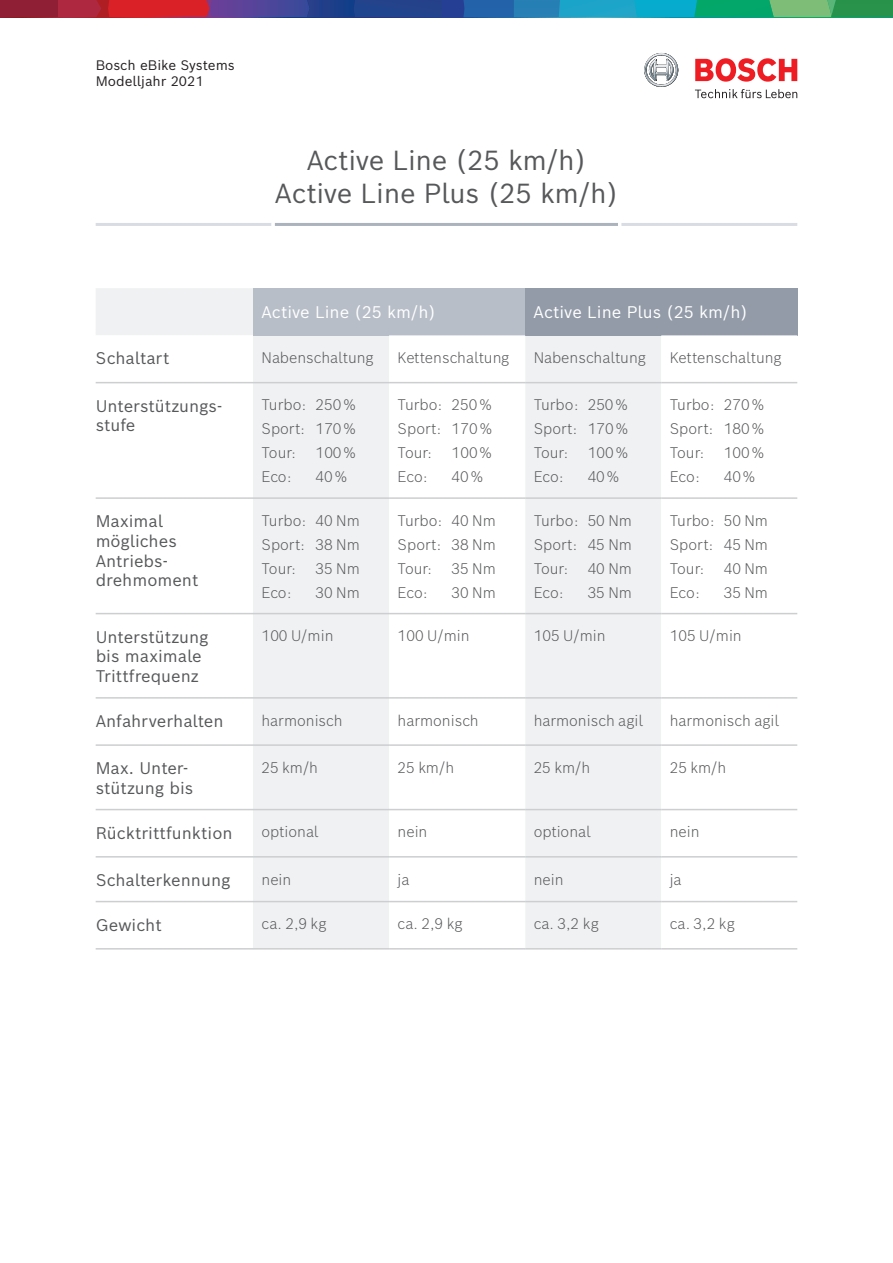
<style>
.page{position:relative;width:893px;height:1263px;background:#fff}
.page>*{position:absolute;margin:0;border:0;box-sizing:border-box;transform-origin:0 0}
.t1{font:27px/33px "Bosch Sans";letter-spacing:-.01em;color:#57585a;text-align:center}
.t2{font:16.5px/19.8px "Bosch Sans";color:#57585a}
.t3{font:16.5px "Bosch Sans";color:#fff}
.t4{font:300 15px/24px "Bosch Sans";color:#57585a;text-align:justify}
.t5{font:13.5px/16.2px "Bosch Sans";color:#231f20}
</style>
<div class="page">
<div style="left:0;top:0;width:58px;height:17px;background:#8f1f35"></div>
<svg style="left:58px;top:0;width:835px;height:17px;background:#486a81"></svg>
<svg style="left:644px;top:53px;width:34px;height:34px"></svg>
<svg style="left:695px;top:89px;width:102px;height:9px"></svg>
<svg style="left:695px;top:58px;width:102px;height:24px"></svg>
<div style="left:253px;top:288px;width:272px;height:47px;background:#b7bec7"></div>
<div style="left:525px;top:288px;width:272px;height:47px;background:#929ba7"></div>
<svg style="left:96px;top:335px;width:701px;height:613px"></svg>
<hr style="left:96px;top:382px;width:157px;height:1px;background:#cdced0">
<hr style="left:253px;top:382px;width:136px;height:1px;background:#cdced0">
<hr style="left:389px;top:382px;width:136px;height:1px;background:#cdced0">
<hr style="left:525px;top:382px;width:136px;height:1px;background:#cdced0">
<hr style="left:661px;top:382px;width:136px;height:1px;background:#cdced0">
<hr style="left:96px;top:497px;width:157px;height:2px;background:#cdced0">
<hr style="left:253px;top:497px;width:136px;height:2px;background:#cdced0">
<hr style="left:389px;top:497px;width:136px;height:2px;background:#cdced0">
<hr style="left:525px;top:497px;width:136px;height:2px;background:#cdced0">
<hr style="left:661px;top:497px;width:136px;height:2px;background:#cdced0">
<hr style="left:96px;top:613px;width:157px;height:1px;background:#cdced0">
<hr style="left:253px;top:613px;width:136px;height:1px;background:#cdced0">
<hr style="left:389px;top:613px;width:136px;height:1px;background:#cdced0">
<hr style="left:525px;top:613px;width:136px;height:1px;background:#cdced0">
<hr style="left:661px;top:613px;width:136px;height:1px;background:#cdced0">
<hr style="left:96px;top:697px;width:157px;height:2px;background:#cdced0">
<hr style="left:253px;top:697px;width:136px;height:2px;background:#cdced0">
<hr style="left:389px;top:697px;width:136px;height:2px;background:#cdced0">
<hr style="left:525px;top:697px;width:136px;height:2px;background:#cdced0">
<hr style="left:661px;top:697px;width:136px;height:2px;background:#cdced0">
<hr style="left:96px;top:744px;width:157px;height:2px;background:#cdced0">
<hr style="left:253px;top:744px;width:136px;height:2px;background:#cdced0">
<hr style="left:389px;top:744px;width:136px;height:2px;background:#cdced0">
<hr style="left:525px;top:744px;width:136px;height:2px;background:#cdced0">
<hr style="left:661px;top:744px;width:136px;height:2px;background:#cdced0">
<hr style="left:96px;top:809px;width:157px;height:1px;background:#cdced0">
<hr style="left:253px;top:809px;width:136px;height:1px;background:#cdced0">
<hr style="left:389px;top:809px;width:136px;height:1px;background:#cdced0">
<hr style="left:525px;top:809px;width:136px;height:1px;background:#cdced0">
<hr style="left:661px;top:809px;width:136px;height:1px;background:#cdced0">
<hr style="left:96px;top:856px;width:157px;height:1px;background:#cdced0">
<hr style="left:253px;top:856px;width:136px;height:1px;background:#cdced0">
<hr style="left:389px;top:856px;width:136px;height:1px;background:#cdced0">
<hr style="left:525px;top:856px;width:136px;height:1px;background:#cdced0">
<hr style="left:661px;top:856px;width:136px;height:1px;background:#cdced0">
<hr style="left:96px;top:901px;width:157px;height:1px;background:#cdced0">
<hr style="left:253px;top:901px;width:136px;height:1px;background:#cdced0">
<hr style="left:389px;top:901px;width:136px;height:1px;background:#cdced0">
<hr style="left:525px;top:901px;width:136px;height:1px;background:#cdced0">
<hr style="left:661px;top:901px;width:136px;height:1px;background:#cdced0">
<hr style="left:96px;top:948px;width:157px;height:1px;background:#cdced0">
<hr style="left:253px;top:948px;width:136px;height:1px;background:#cdced0">
<hr style="left:389px;top:948px;width:136px;height:1px;background:#cdced0">
<hr style="left:525px;top:948px;width:136px;height:1px;background:#cdced0">
<hr style="left:661px;top:948px;width:136px;height:1px;background:#cdced0">
<hr style="left:96px;top:223px;width:176px;height:3px;background:#d9dce3">
<hr style="left:275px;top:223px;width:343px;height:3px;background:#abb3bd">
<hr style="left:621px;top:223px;width:176px;height:3px;background:#d9dce3">
<p class="t5" style="left:96px;top:56px;width:141px">Bosch eBike Systems<br>Modelljahr 2021</p>
<h1 class="t1" style="left:275px;top:143px;width:345px">Active Line (25 km/h)<br>Active Line Plus (25 km/h)</h1>
<p class="t3" style="left:261px;top:300px;width:176px">Active Line (25 km/h)</p>
<p class="t3" style="left:534px;top:300px;width:216px">Active Line Plus (25 km/h)</p>
<p class="t2" style="left:96px;top:348px;width:75px">Schaltart</p>
<p class="t4" style="left:261px;top:345px;width:114px">Nabenschaltung</p>
<p class="t4" style="left:398px;top:345px;width:113px">Kettenschaltung</p>
<p class="t4" style="left:534px;top:345px;width:114px">Nabenschaltung</p>
<p class="t4" style="left:670px;top:345px;width:113px">Kettenschaltung</p>
<p class="t2" style="left:96px;top:395px;width:128px">Unterstützungs&shy;stufe</p>
<p class="t4" style="left:261px;top:392px;width:96px">Turbo: 250 % Sport: 170 % Tour:</p>
<p class="t4" style="left:398px;top:392px;width:96px">Turbo: 250 % Sport: 170 % Tour:</p>
<p class="t4" style="left:534px;top:392px;width:96px">Turbo: 250 % Sport: 170 % Tour:</p>
<p class="t4" style="left:670px;top:392px;width:96px">Turbo: 270 % Sport: 180 % Tour:</p>
<p class="t4" style="left:315px;top:440px;width:42px">100 %</p>
<p class="t4" style="left:452px;top:440px;width:42px">100 %</p>
<p class="t4" style="left:588px;top:440px;width:42px">100 %</p>
<p class="t4" style="left:724px;top:440px;width:42px">100 %</p>
<p class="t4" style="left:261px;top:464px;width:32px">Eco:</p>
<p class="t4" style="left:315px;top:464px;width:33px">40 %</p>
<p class="t4" style="left:398px;top:464px;width:32px">Eco:</p>
<p class="t4" style="left:452px;top:464px;width:33px">40 %</p>
<p class="t4" style="left:534px;top:464px;width:32px">Eco:</p>
<p class="t4" style="left:588px;top:464px;width:33px">40 %</p>
<p class="t4" style="left:670px;top:464px;width:32px">Eco:</p>
<p class="t4" style="left:724px;top:464px;width:33px">40 %</p>
<p class="t2" style="left:96px;top:511px;width:104px">Maximal mögliches<br>Antriebs&shy;drehmoment</p>
<p class="t4" style="left:261px;top:508px;width:100px">Turbo: 40 Nm Sport: 38 Nm Tour:</p>
<p class="t4" style="left:315px;top:556px;width:46px">35 Nm</p>
<p class="t4" style="left:261px;top:580px;width:32px">Eco:</p>
<p class="t4" style="left:315px;top:580px;width:46px">30 Nm</p>
<p class="t4" style="left:398px;top:508px;width:100px">Turbo: 40 Nm Sport: 38 Nm Tour:</p>
<p class="t4" style="left:452px;top:556px;width:46px">35 Nm</p>
<p class="t4" style="left:398px;top:580px;width:32px">Eco:</p>
<p class="t4" style="left:452px;top:580px;width:46px">30 Nm</p>
<p class="t4" style="left:534px;top:508px;width:100px">Turbo: 50 Nm Sport: 45 Nm Tour:</p>
<p class="t4" style="left:588px;top:556px;width:46px">40 Nm</p>
<p class="t4" style="left:670px;top:508px;width:100px">Turbo: 50 Nm Sport: 45 Nm Tour:</p>
<p class="t4" style="left:724px;top:556px;width:46px">40 Nm</p>
<p class="t4" style="left:534px;top:580px;width:32px">Eco:</p>
<p class="t4" style="left:588px;top:580px;width:46px">35 Nm</p>
<p class="t4" style="left:670px;top:580px;width:32px">Eco:</p>
<p class="t4" style="left:724px;top:580px;width:46px">35 Nm</p>
<p class="t2" style="left:96px;top:626px;width:114px">Unterstützung bis maximale<br>Trittfrequenz</p>
<p class="t4" style="left:261px;top:623px;width:74px">100 U/min</p>
<p class="t4" style="left:398px;top:623px;width:74px">100 U/min</p>
<p class="t4" style="left:534px;top:623px;width:74px">105 U/min</p>
<p class="t4" style="left:670px;top:623px;width:74px">105 U/min</p>
<p class="t2" style="left:96px;top:710px;width:129px">Anfahrverhalten</p>
<p class="t4" style="left:261px;top:708px;width:83px">harmonisch</p>
<p class="t4" style="left:398px;top:708px;width:83px">harmonisch</p>
<p class="t4" style="left:534px;top:708px;width:111px">harmonisch agil</p>
<p class="t4" style="left:670px;top:708px;width:111px">harmonisch agil</p>
<p class="t2" style="left:96px;top:757px;width:99px">Max. Unter&shy;stützung bis</p>
<p class="t4" style="left:261px;top:755px;width:58px">25 km/h</p>
<p class="t4" style="left:398px;top:755px;width:58px">25 km/h</p>
<p class="t4" style="left:534px;top:755px;width:58px">25 km/h</p>
<p class="t4" style="left:670px;top:755px;width:58px">25 km/h</p>
<p class="t2" style="left:96px;top:822px;width:138px">Rücktrittfunktion</p>
<p class="t4" style="left:261px;top:819px;width:59px">optional</p>
<p class="t4" style="left:398px;top:819px;width:31px">nein</p>
<p class="t4" style="left:534px;top:819px;width:59px">optional</p>
<p class="t4" style="left:670px;top:819px;width:31px">nein</p>
<p class="t2" style="left:96px;top:869px;width:136px">Schalterkennung</p>
<p class="t4" style="left:261px;top:867px;width:31px">nein</p>
<p class="t4" style="left:398px;top:867px;width:13px">ja</p>
<p class="t4" style="left:534px;top:867px;width:31px">nein</p>
<p class="t4" style="left:670px;top:867px;width:13px">ja</p>
<p class="t2" style="left:96px;top:914px;width:68px">Gewicht</p>
<p class="t4" style="left:261px;top:911px;width:67px">ca. 2,9 kg</p>
<p class="t4" style="left:398px;top:911px;width:67px">ca. 2,9 kg</p>
<p class="t4" style="left:534px;top:911px;width:67px">ca. 3,2 kg</p>
<p class="t4" style="left:670px;top:911px;width:67px">ca. 3,2 kg</p>
</div>
